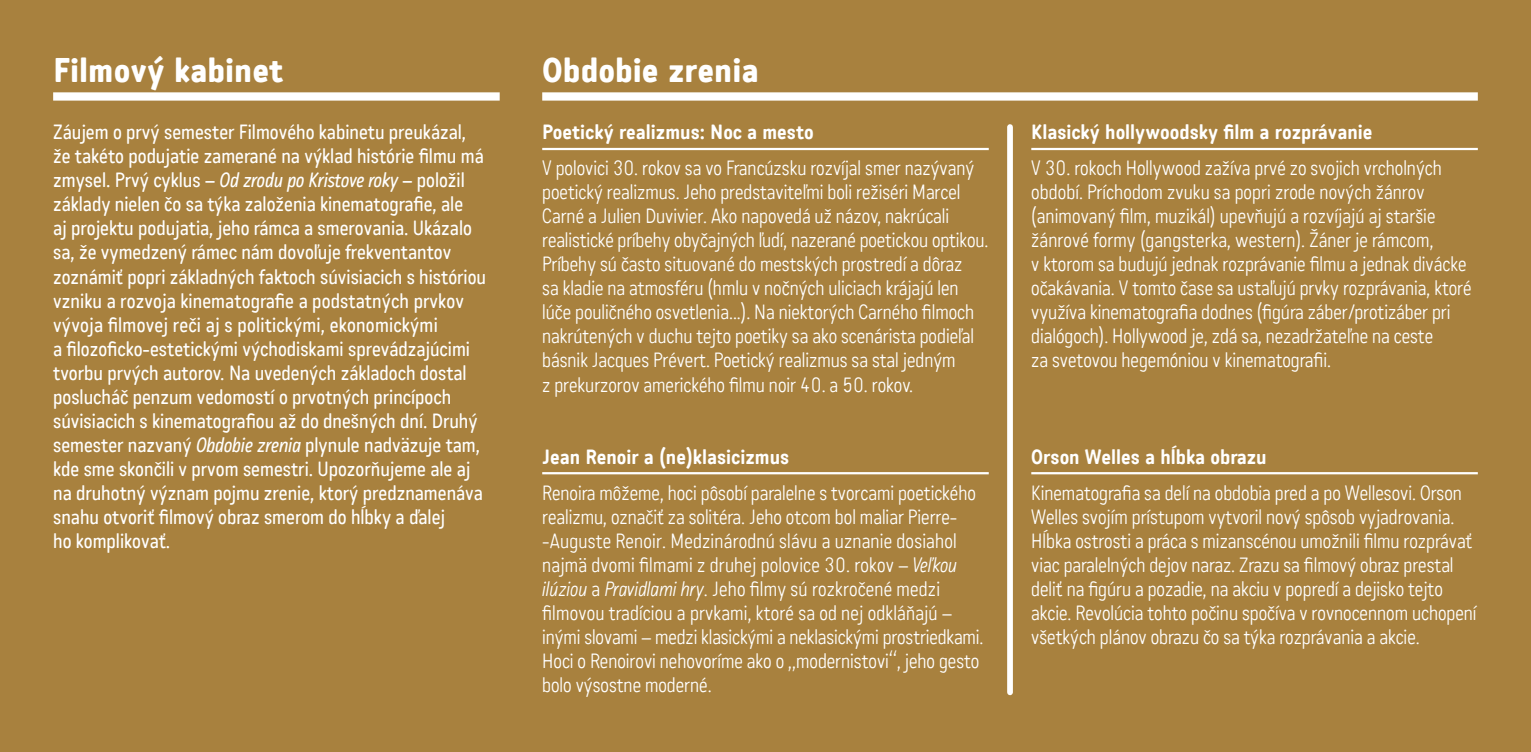
<style>
.page{position:relative;width:1531px;height:752px;background:#fff}
.page>*{position:absolute;margin:0;border:0;box-sizing:border-box;transform-origin:0 0}
.t1{font:800 33.25px "Katarine";color:#fff}
.t2{font:300 20px/24px "Katarine";color:#fff}
.t3{font:500 20px/24px "Katarine";color:#fff}
.t4{font:700 20px "Katarine";color:#fff}
.s1{font-style:italic}
</style>
<div class="page">
<div style="left:0;top:0;width:1531px;height:751px;background:#a8813e"></div>
<div style="left:542px;top:92px;width:936px;height:9px;background:#fff"></div>
<div style="left:53px;top:92px;width:447px;height:9px;background:#fff"></div>
<hr style="left:542px;top:148px;width:447px;height:2px;background:#fff">
<hr style="left:542px;top:472px;width:447px;height:2px;background:#fff">
<hr style="left:1031px;top:148px;width:447px;height:2px;background:#fff">
<hr style="left:1031px;top:472px;width:447px;height:2px;background:#fff">
<div style="left:1007px;top:127px;width:6px;height:565px;background:#fff"></div>
<h1 class="t1" style="left:53px;top:49px;width:232px">Filmový kabinet</h1>
<h1 class="t1" style="left:542px;top:49px;width:218px">Obdobie zrenia</h1>
<p class="t3" style="left:53px;top:120px;width:434px">Záujem o prvý semester Filmového kabinetu preukázal, že takéto podujatie zamerané na výklad histórie filmu má zmysel. Prvý cyklus – <span class="s1">Od zrodu po Kristove roky</span> – položil základy nielen čo sa týka založenia kinematografie, ale<br>aj projektu podujatia, jeho rámca a smerovania. Ukázalo sa, že vymedzený rámec nám dovoľuje frekventantov zoznámiť popri základných faktoch súvisiacich s históriou vzniku a rozvoja kinematografie a podstatných prvkov vývoja filmovej reči aj s politickými, ekonomickými<br>a filozoficko-estetickými východiskami sprevádzajúcimi tvorbu prvých autorov. Na uvedených základoch dostal poslucháč penzum vedomostí o prvotných princípoch súvisiacich s kinematografiou až do dnešných dní. Druhý semester nazvaný <span class="s1">Obdobie zrenia</span> plynule nadväzuje tam, kde sme skončili v prvom semestri. Upozorňujeme ale aj na druhotný význam pojmu zrenie, ktorý predznamenáva snahu otvoriť filmový obraz smerom do hĺbky a ďalej<br>ho komplikovať.</p>
<p class="t4" style="left:542px;top:120px;width:273px">Poetický realizmus: Noc a mesto</p>
<p class="t2" style="left:542px;top:156px;width:448px">V polovici 30. rokov sa vo Francúzsku rozvíjal smer nazývaný poetický realizmus. Jeho predstaviteľmi boli režiséri Marcel Carné a Julien Duvivier. Ako napovedá už názov, nakrúcali realistické príbehy obyčajných ľudí, nazerané poetickou optikou.<br>Príbehy sú často situované do mestských prostredí a dôraz<br>sa kladie na atmosféru (hmlu v nočných uliciach krájajú len lúče pouličného osvetlenia...). Na niektorých Carného filmoch nakrútených v duchu tejto poetiky sa ako scenárista podieľal básnik Jacques Prévert. Poetický realizmus sa stal jedným<br>z prekurzorov amerického filmu noir 40. a 50. rokov.</p>
<p class="t4" style="left:542px;top:444px;width:248px">Jean Renoir a (ne)klasicizmus</p>
<p class="t2" style="left:542px;top:480px;width:443px">Renoira môžeme, hoci pôsobí paralelne s tvorcami poetického realizmu, označiť za solitéra. Jeho otcom bol maliar Pierre--Auguste Renoir. Medzinárodnú slávu a uznanie dosiahol najmä dvomi filmami z druhej polovice 30. rokov – <span class="s1">Veľkou ilúziou</span> a <span class="s1">Pravidlami hry</span>. Jeho filmy sú rozkročené medzi filmovou tradíciou a prvkami, ktoré sa od nej odkláňajú – inými slovami – medzi klasickými a neklasickými prostriedkami.<br>Hoci o Renoirovi nehovoríme ako o „modernistovi“, jeho gesto bolo výsostne moderné.</p>
<p class="t4" style="left:1031px;top:120px;width:343px">Klasický hollywoodsky film a rozprávanie</p>
<p class="t2" style="left:1031px;top:156px;width:442px">V 30. rokoch Hollywood zažíva prvé zo svojich vrcholných období. Príchodom zvuku sa popri zrode nových žánrov (animovaný film, muzikál) upevňujú a rozvíjajú aj staršie žánrové formy (gangsterka, western). Žáner je rámcom,<br>v ktorom sa budujú jednak rozprávanie filmu a jednak divácke očakávania. V tomto čase sa ustaľujú prvky rozprávania, ktoré využíva kinematografia dodnes (figúra záber/protizáber pri dialógoch). Hollywood je, zdá sa, nezadržateľne na ceste<br>za svetovou hegemóniou v kinematografii.</p>
<p class="t4" style="left:1031px;top:444px;width:237px">Orson Welles a hĺbka obrazu</p>
<p class="t2" style="left:1031px;top:480px;width:447px">Kinematografia sa delí na obdobia pred a po Wellesovi. Orson Welles svojím prístupom vytvoril nový spôsob vyjadrovania.<br>Hĺbka ostrosti a práca s mizanscénou umožnili filmu rozprávať viac paralelných dejov naraz. Zrazu sa filmový obraz prestal deliť na figúru a pozadie, na akciu v popredí a dejisko tejto akcie. Revolúcia tohto počinu spočíva v rovnocennom uchopení všetkých plánov obrazu čo sa týka rozprávania a akcie.</p>
</div>
